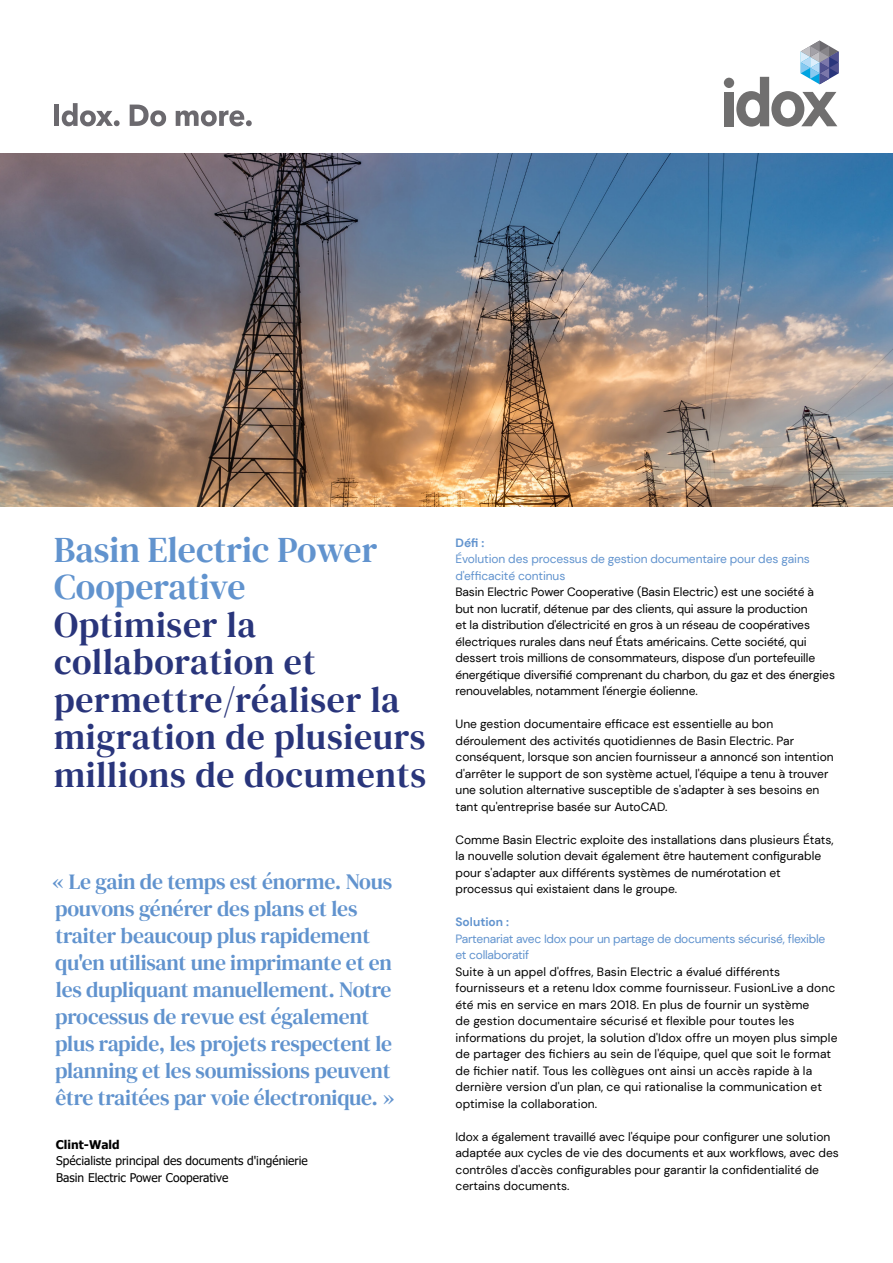
<style>
.page{position:relative;width:893px;height:1263px;background:#fff}
.page>*{position:absolute;margin:0;border:0;box-sizing:border-box;transform-origin:0 0}
.t1{font:36px/37.5px "DM Serif Text";letter-spacing:.02em;color:#29357b}
.t2{font:36px/37.5px "DM Serif Text";color:#6193ce}
.t3{font:21.75px/27px "DM Serif Text";letter-spacing:-.01em;color:#6193ce}
.t4{font:12px/16.5px "DM Sans";color:#000}
.t5{font:12px/16.5px "DM Sans";letter-spacing:-.02em;color:#6193ce}
.t6{font:12px/16.5px "Tahoma";color:#000}
.t7{font:700 12px "DM Sans";color:#6193ce}
.t8{font:700 12px "Tahoma";color:#000}
</style>
<div class="page">
<div style="left:54px;top:105px;width:5px;height:21px;background:#6b696e"></div>
<svg style="left:62px;top:103px;width:58px;height:23px"></svg>
<svg style="left:130px;top:105px;width:36px;height:21px"></svg>
<svg style="left:176px;top:110px;width:76px;height:16px"></svg>
<svg style="left:736px;top:41px;width:103px;height:86px"></svg>
<div style="left:724px;top:92px;width:10px;height:34px;background:#706f6f"></div>
<div style="left:724px;top:78px;width:10px;height:10px;background:#706f6f;border-radius:50%"></div>
<img style="left:0;top:153px;width:893px;height:353px">
<h1 class="t2" style="left:54px;top:531px;width:325px">Basin Electric Power<br>Cooperative</h1>
<h1 class="t1" style="left:54px;top:606px;width:374px">Optimiser la collaboration et permettre/réaliser la migration de plusieurs millions de documents</h1>
<p class="t3" style="left:52px;top:868px;width:343px">« Le gain de temps est énorme. Nous pouvons générer des plans et les traiter beaucoup plus rapidement qu'en utilisant une imprimante et en les dupliquant manuellement. Notre processus de revue est également plus rapide, les projets respectent le planning et les soumissions peuvent être traitées par voie électronique. »</p>
<p class="t8" style="left:56px;top:1136px;width:65px">Clint-Wald</p>
<p class="t6" style="left:56px;top:1153px;width:253px">Spécialiste principal des documents d'ingénierie<br>Basin Electric Power Cooperative</p>
<p class="t7" style="left:455px;top:535px;width:30px">Défi :</p>
<p class="t5" style="left:455px;top:551px;width:356px">Évolution des processus de gestion documentaire pour des gains d'efficacité continus</p>
<p class="t4" style="left:455px;top:584px;width:381px">Basin Electric Power Cooperative (Basin Electric) est une société à but non lucratif, détenue par des clients, qui assure la production<br>et la distribution d'électricité en gros à un réseau de coopératives électriques rurales dans neuf États américains. Cette société, qui dessert trois millions de consommateurs, dispose d'un portefeuille énergétique diversifié comprenant du charbon, du gaz et des énergies renouvelables, notamment l'énergie éolienne.</p>
<p class="t4" style="left:455px;top:716px;width:380px">Une gestion documentaire efficace est essentielle au bon déroulement des activités quotidiennes de Basin Electric. Par conséquent, lorsque son ancien fournisseur a annoncé son intention d'arrêter le support de son système actuel, l'équipe a tenu à trouver une solution alternative susceptible de s'adapter à ses besoins en tant qu'entreprise basée sur AutoCAD.</p>
<p class="t4" style="left:455px;top:831px;width:380px">Comme Basin Electric exploite des installations dans plusieurs États, la nouvelle solution devait également être hautement configurable pour s'adapter aux différents systèmes de numérotation et processus qui existaient dans le groupe.</p>
<p class="t7" style="left:455px;top:914px;width:55px">Solution :</p>
<p class="t5" style="left:455px;top:930px;width:371px">Partenariat avec Idox pour un partage de documents sécurisé, flexible et collaboratif</p>
<p class="t4" style="left:455px;top:963px;width:384px">Suite à un appel d'offres, Basin Electric a évalué différents fournisseurs et a retenu Idox comme fournisseur. FusionLive a donc été mis en service en mars 2018. En plus de fournir un système<br>de gestion documentaire sécurisé et flexible pour toutes les informations du projet, la solution d'Idox offre un moyen plus simple de partager des fichiers au sein de l'équipe, quel que soit le format de fichier natif. Tous les collègues ont ainsi un accès rapide à la dernière version d'un plan, ce qui rationalise la communication et optimise la collaboration.</p>
<p class="t4" style="left:455px;top:1128px;width:385px">Idox a également travaillé avec l'équipe pour configurer une solution adaptée aux cycles de vie des documents et aux workflows, avec des contrôles d'accès configurables pour garantir la confidentialité de certains documents.</p>
</div>
